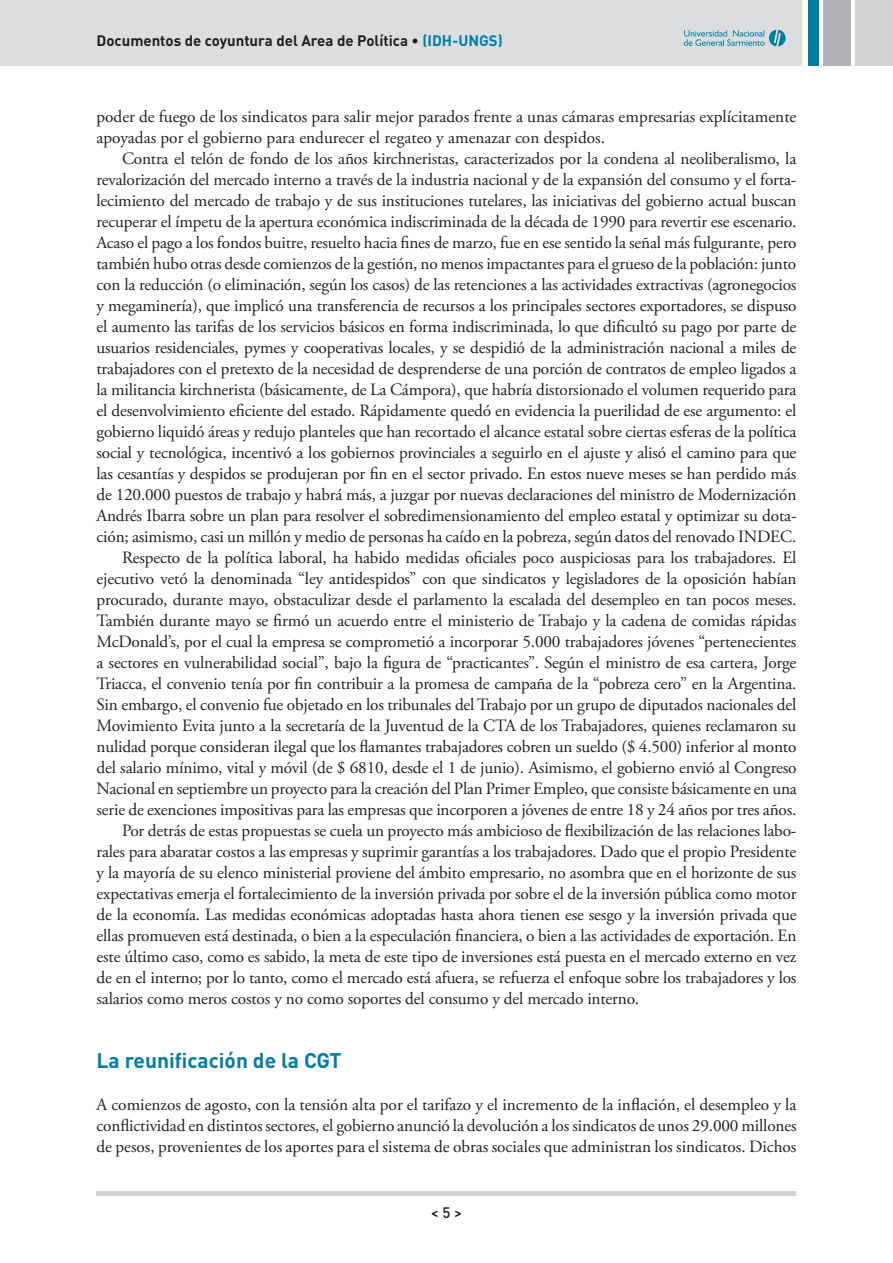
<style>
.page{position:relative;width:893px;height:1263px;background:#fff}
.page>*{position:absolute;margin:0;border:0;box-sizing:border-box;transform-origin:0 0}
.t1{font:700 21px "DIN Pro";color:#007ea2}
.t2{font:17.25px/21px "Adobe Garamond Pro";letter-spacing:-.01em;color:#231f20}
.t3{font:700 15px "DIN Pro";color:#231f20}
.t4{font:500 15px "DIN Pro";color:#231f20}
.s1{color:#007ea2}
</style>
<div class="page">
<div style="left:0;top:0;width:802px;height:66px;background:#dcdddf"></div>
<div style="left:855px;top:0;width:38px;height:66px;background:#d1d2d4"></div>
<svg style="left:684px;top:30px;width:102px;height:16px"></svg>
<div style="left:808px;top:0;width:10px;height:66px;background:#007ea2"></div>
<div style="left:823px;top:0;width:27px;height:66px;background:#b2b3b7"></div>
<div style="left:97px;top:1191px;width:699px;height:5px;background:#d1d2d4"></div>
<p class="t3" style="left:97px;top:31px;width:408px">Documentos de coyuntura del Area de Política • <span class="s1">(IDH-UNGS)</span></p>
<p class="t2" style="left:97px;top:107px;width:701px">poder de fuego de los sindicatos para salir mejor parados frente a unas cámaras empresarias explícitamente apoyadas por el gobierno para endurecer el regateo y amenazar con despidos.</p>
<p class="t2" style="left:122px;top:149px;width:676px">Contra el telón de fondo de los años kirchneristas, caracterizados por la condena al neoliberalismo, la</p>
<p class="t2" style="left:97px;top:170px;width:701px">revalorización del mercado interno a través de la industria nacional y de la expansión del consumo y el forta-</p>
<p class="t2" style="left:97px;top:191px;width:701px">lecimiento del mercado de trabajo y de sus instituciones tutelares, las iniciativas del gobierno actual buscan</p>
<p class="t2" style="left:97px;top:212px;width:701px">recuperar el ímpetu de la apertura económica indiscriminada de la década de 1990 para revertir ese escenario.</p>
<p class="t2" style="left:97px;top:233px;width:701px">Acaso el pago a los fondos buitre, resuelto hacia fines de marzo, fue en ese sentido la señal más fulgurante, pero</p>
<p class="t2" style="left:97px;top:254px;width:701px">también hubo otras desde comienzos de la gestión, no menos impactantes para el grueso de la población: junto</p>
<p class="t2" style="left:97px;top:275px;width:701px">con la reducción (o eliminación, según los casos) de las retenciones a las actividades extractivas (agronegocios</p>
<p class="t2" style="left:97px;top:296px;width:701px">y megaminería), que implicó una transferencia de recursos a los principales sectores exportadores, se dispuso</p>
<p class="t2" style="left:97px;top:317px;width:701px">el aumento las tarifas de los servicios básicos en forma indiscriminada, lo que dificultó su pago por parte de</p>
<p class="t2" style="left:97px;top:338px;width:701px">usuarios residenciales, pymes y cooperativas locales, y se despidió de la administración nacional a miles de</p>
<p class="t2" style="left:97px;top:359px;width:701px">trabajadores con el pretexto de la necesidad de desprenderse de una porción de contratos de empleo ligados a</p>
<p class="t2" style="left:97px;top:380px;width:701px">la militancia kirchnerista (básicamente, de La Cámpora), que habría distorsionado el volumen requerido para</p>
<p class="t2" style="left:97px;top:401px;width:701px">el desenvolvimiento eficiente del estado. Rápidamente quedó en evidencia la puerilidad de ese argumento: el</p>
<p class="t2" style="left:97px;top:422px;width:701px">gobierno liquidó áreas y redujo planteles que han recortado el alcance estatal sobre ciertas esferas de la política</p>
<p class="t2" style="left:97px;top:443px;width:701px">social y tecnológica, incentivó a los gobiernos provinciales a seguirlo en el ajuste y alisó el camino para que</p>
<p class="t2" style="left:97px;top:464px;width:701px">las cesantías y despidos se produjeran por fin en el sector privado. En estos nueve meses se han perdido más</p>
<p class="t2" style="left:97px;top:485px;width:701px">de 120.000 puestos de trabajo y habrá más, a juzgar por nuevas declaraciones del ministro de Modernización</p>
<p class="t2" style="left:97px;top:506px;width:701px">Andrés Ibarra sobre un plan para resolver el sobredimensionamiento del empleo estatal y optimizar su dota-</p>
<p class="t2" style="left:97px;top:527px;width:701px">ción; asimismo, casi un millón y medio de personas ha caído en la pobreza, según datos del renovado INDEC.</p>
<p class="t2" style="left:122px;top:547px;width:676px">Respecto de la política laboral, ha habido medidas oficiales poco auspiciosas para los trabajadores. El</p>
<p class="t2" style="left:97px;top:568px;width:701px">ejecutivo vetó la denominada “ley antidespidos” con que sindicatos y legisladores de la oposición habían</p>
<p class="t2" style="left:97px;top:589px;width:701px">procurado, durante mayo, obstaculizar desde el parlamento la escalada del desempleo en tan pocos meses.</p>
<p class="t2" style="left:97px;top:610px;width:701px">También durante mayo se firmó un acuerdo entre el ministerio de Trabajo y la cadena de comidas rápidas</p>
<p class="t2" style="left:97px;top:631px;width:701px">McDonald’s, por el cual la empresa se comprometió a incorporar 5.000 trabajadores jóvenes “pertenecientes</p>
<p class="t2" style="left:97px;top:652px;width:701px">a sectores en vulnerabilidad social”, bajo la figura de “practicantes”. Según el ministro de esa cartera, Jorge</p>
<p class="t2" style="left:97px;top:673px;width:701px">Triacca, el convenio tenía por fin contribuir a la promesa de campaña de la “pobreza cero” en la Argentina.</p>
<p class="t2" style="left:97px;top:694px;width:701px">Sin embargo, el convenio fue objetado en los tribunales del Trabajo por un grupo de diputados nacionales del</p>
<p class="t2" style="left:97px;top:715px;width:701px">Movimiento Evita junto a la secretaría de la Juventud de la CTA de los Trabajadores, quienes reclamaron su</p>
<p class="t2" style="left:97px;top:736px;width:701px">nulidad porque consideran ilegal que los flamantes trabajadores cobren un sueldo ($ 4.500) inferior al monto</p>
<p class="t2" style="left:97px;top:757px;width:701px">del salario mínimo, vital y móvil (de $ 6810, desde el 1 de junio). Asimismo, el gobierno envió al Congreso</p>
<p class="t2" style="left:97px;top:778px;width:702px">Nacional en septiembre un proyecto para la creación del Plan Primer Empleo, que consiste básicamente en una</p>
<p class="t2" style="left:97px;top:799px;width:701px">serie de exenciones impositivas para las empresas que incorporen a jóvenes de entre 18 y 24 años por tres años.</p>
<p class="t2" style="left:122px;top:820px;width:676px">Por detrás de estas propuestas se cuela un proyecto más ambicioso de flexibilización de las relaciones labo-</p>
<p class="t2" style="left:97px;top:841px;width:701px">rales para abaratar costos a las empresas y suprimir garantías a los trabajadores. Dado que el propio Presidente</p>
<p class="t2" style="left:97px;top:862px;width:701px">y la mayoría de su elenco ministerial proviene del ámbito empresario, no asombra que en el horizonte de sus</p>
<p class="t2" style="left:97px;top:883px;width:701px">expectativas emerja el fortalecimiento de la inversión privada por sobre el de la inversión pública como motor</p>
<p class="t2" style="left:97px;top:904px;width:701px">de la economía. Las medidas económicas adoptadas hasta ahora tienen ese sesgo y la inversión privada que</p>
<p class="t2" style="left:97px;top:925px;width:701px">ellas promueven está destinada, o bien a la especulación financiera, o bien a las actividades de exportación. En</p>
<p class="t2" style="left:97px;top:946px;width:701px">este último caso, como es sabido, la meta de este tipo de inversiones está puesta en el mercado externo en vez</p>
<p class="t2" style="left:97px;top:967px;width:701px">de en el interno; por lo tanto, como el mercado está afuera, se refuerza el enfoque sobre los trabajadores y los</p>
<p class="t2" style="left:97px;top:988px;width:544px">salarios como meros costos y no como soportes del consumo y del mercado interno.</p>
<p class="t1" style="left:97px;top:1046px;width:246px">La reunificación de la CGT</p>
<p class="t2" style="left:97px;top:1094px;width:702px;text-align:justify">A comienzos de agosto, con la tensión alta por el tarifazo y el incremento de la inflación, el desempleo y la conflictividad en distintos sectores, el gobierno anunció la devolución a los sindicatos de unos 29.000 millones de pesos, provenientes de los aportes para el sistema de obras sociales que administran los sindicatos. Dichos</p>
<p class="t4" style="left:431px;top:1202px;width:33px">&lt; 5 &gt;</p>
</div>
